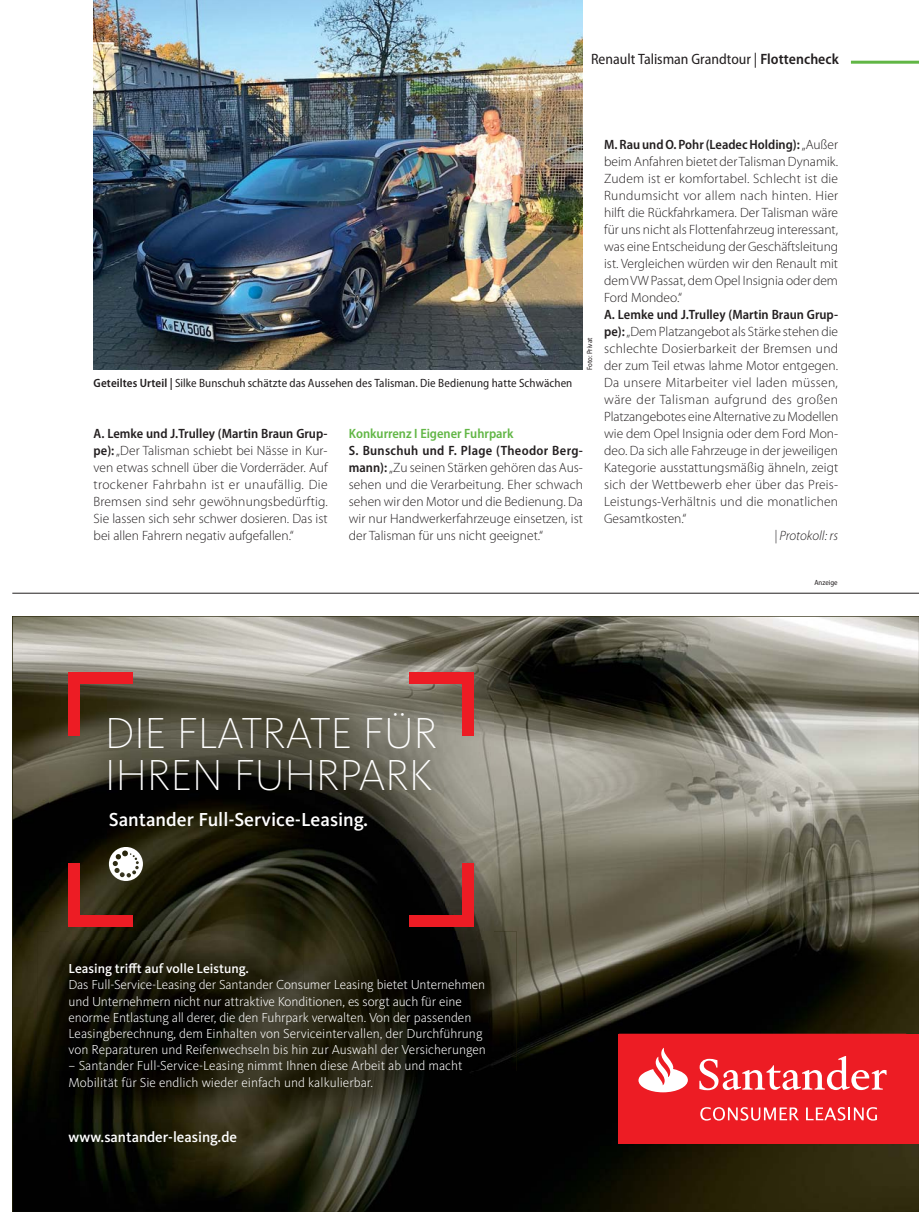
<style>
.page{position:relative;width:919px;height:1212px;background:#fff}
.page>*{position:absolute;margin:0;border:0;box-sizing:border-box;transform-origin:0 0}
.t1{font:200 45px/42px "Kievit Pro";letter-spacing:-.01em;color:#fff}
.t2{font:500 19.5px "Kievit Pro";color:#fff}
.t3{font:semi-condensed 15px "Myriad Pro";color:#231f20}
.t4{font:500 15px "Kievit Pro";color:#fff}
.t5{font:300 13.5px/17px "Myriad Pro";color:#231f20;text-align:justify}
.t6{font:300 13.5px/16.2px "Kievit Pro";color:#fff}
.t7{font:500 13.5px "Kievit Pro";color:#fff}
.t8{font:600 semi-condensed 13.5px "Myriad Pro";color:#61b645}
.t9{font:italic 300 13.5px "Myriad Pro";color:#231f20}
.t10{font:semi-condensed 12px "Myriad Pro";letter-spacing:.005em;color:#231f20}
.t11{font:semi-condensed 7.5px "Myriad Pro";color:#231f20}
.s1{font-weight:600}
.s2{font-weight:600;font-stretch:semi-condensed}
</style>
<div class="page">
<hr style="left:850px;top:61px;width:68px;height:3px;background:#61b645">
<hr style="left:12px;top:593px;width:906px;height:1px;background:#231f20">
<img style="left:94px;top:0;width:489px;height:370px">
<img style="left:13px;top:617px;width:905px;height:595px">
<div style="left:618px;top:1034px;width:300px;height:109px;background:#ed1c24"></div>
<svg style="left:700px;top:1107px;width:98px;height:13px"></svg>
<svg style="left:806px;top:1107px;width:70px;height:13px"></svg>
<svg style="left:638px;top:1048px;width:49px;height:44px"></svg>
<svg style="left:699px;top:1056px;width:187px;height:34px"></svg>
<img style="left:49px;top:655px;width:444px;height:276px">
<svg style="left:109px;top:847px;width:34px;height:34px"></svg>
<img style="left:37px;top:931px;width:479px;height:188px">
<div style="left:69px;top:672px;width:63px;height:11px;background:#ed1c24"></div>
<div style="left:69px;top:672px;width:11px;height:64px;background:#ed1c24"></div>
<div style="left:462px;top:672px;width:11px;height:64px;background:#ed1c24"></div>
<div style="left:409px;top:672px;width:64px;height:11px;background:#ed1c24"></div>
<div style="left:69px;top:863px;width:11px;height:63px;background:#ed1c24"></div>
<div style="left:69px;top:915px;width:63px;height:11px;background:#ed1c24"></div>
<div style="left:409px;top:915px;width:64px;height:11px;background:#ed1c24"></div>
<div style="left:462px;top:863px;width:11px;height:63px;background:#ed1c24"></div>
<p class="t3" style="left:591px;top:53px;width:249px">Renault Talisman Grandtour | <span class="s1">Flottencheck</span></p>
<p class="t10" style="left:94px;top:378px;width:480px"><span class="s1">Geteiltes Urteil |</span> Silke Bunschuh schätzte das Aussehen des Talisman. Die Bedienung hatte Schwächen</p>
<p class="t11" style="left:586px;top:370px;width:34px;rotate:-90deg">Foto: Privat</p>
<p class="t5" style="left:94px;top:426px;width:235px"><span class="s2">A. Lemke und J.Trulley (Martin Braun Grup&shy;pe):</span> „Der Talisman schiebt bei Nässe in Kur&shy;ven etwas schnell über die Vorderräder. Auf trockener Fahrbahn ist er unaufällig. Die Bremsen sind sehr gewöhnungsbedürftig.<br>Sie lassen sich sehr schwer dosieren. Das ist bei allen Fahrern negativ aufgefallen.“</p>
<p class="t8" style="left:349px;top:428px;width:166px">Konkurrenz I Eigener Fuhrpark</p>
<p class="t5" style="left:349px;top:443px;width:235px"><span class="s2">S. Bunschuh und F. Plage (Theodor Berg&shy;mann):</span> „Zu seinen Stärken gehören das Aus&shy;sehen und die Verarbeitung. Eher schwach sehen wir den Motor und die Bedienung. Da wir nur Handwerkerfahrzeuge einsetzen, ist der Talisman für uns nicht geeignet.“</p>
<p class="t5" style="left:604px;top:137px;width:235px"><span class="s2">M. Rau und O. Pohr (Leadec Holding):</span> „Außer beim Anfahren bietet der Talisman Dynamik.<br>Zudem ist er komfortabel. Schlecht ist die Rundumsicht vor allem nach hinten. Hier hilft die Rückfahrkamera. Der Talisman wäre für uns nicht als Flottenfahrzeug interessant, was eine Entscheidung der Geschäftsleitung ist. Vergleichen würden wir den Renault mit dem VW Passat, dem Opel Insignia oder dem Ford Mondeo.“</p>
<p class="t5" style="left:604px;top:307px;width:236px"><span class="s2">A. Lemke und J.Trulley (Martin Braun Grup&shy;pe):</span> „Dem Platzangebot als Stärke stehen die schlechte Dosierbarkeit der Bremsen und der zum Teil etwas lahme Motor entgegen.<br>Da unsere Mitarbeiter viel laden müssen, wäre der Talisman aufgrund des großen Platzangebotes eine Alternative zu Modellen wie dem Opel Insignia oder dem Ford Mon&shy;deo. Da sich alle Fahrzeuge in der jeweiligen Kategorie ausstattungsmäßig ähneln, zeigt sich der Wettbewerb eher über das Preis-Leistungs-Verhältnis und die monatlichen Gesamtkosten.“</p>
<p class="t9" style="left:774px;top:527px;width:65px">| Protokoll: rs</p>
<p class="t11" style="left:814px;top:579px;width:25px">Anzeige</p>
<h1 class="t1" style="left:105px;top:711px;width:334px">DIE FLATRATE FÜR<br>IHREN FUHRPARK</h1>
<h2 class="t2" style="left:109px;top:812px;width:261px">Santander Full-Service-Leasing.</h2>
<p class="t7" style="left:69px;top:964px;width:182px">Leasing trifft auf volle Leistung.</p>
<p class="t6" style="left:69px;top:978px;width:419px">Das Full-Service-Leasing der Santander Consumer Leasing bietet Unternehmen und Unternehmern nicht nur attraktive Konditionen, es sorgt auch für eine enorme Entlastung all derer, die den Fuhrpark verwalten. Von der passenden Leasingberechnung, dem Einhalten von Serviceintervallen, der Durchführung von Reparaturen und Reifenwechseln bis hin zur Auswahl der Versicherungen</p>
<p class="t6" style="left:69px;top:1059px;width:395px">– Santander Full-Service-Leasing nimmt Ihnen diese Arbeit ab und macht<br>Mobilität für Sie endlich wieder einfach und kalkulierbar.</p>
<p class="t4" style="left:69px;top:1131px;width:170px">www.santander-leasing.de</p>
</div>
